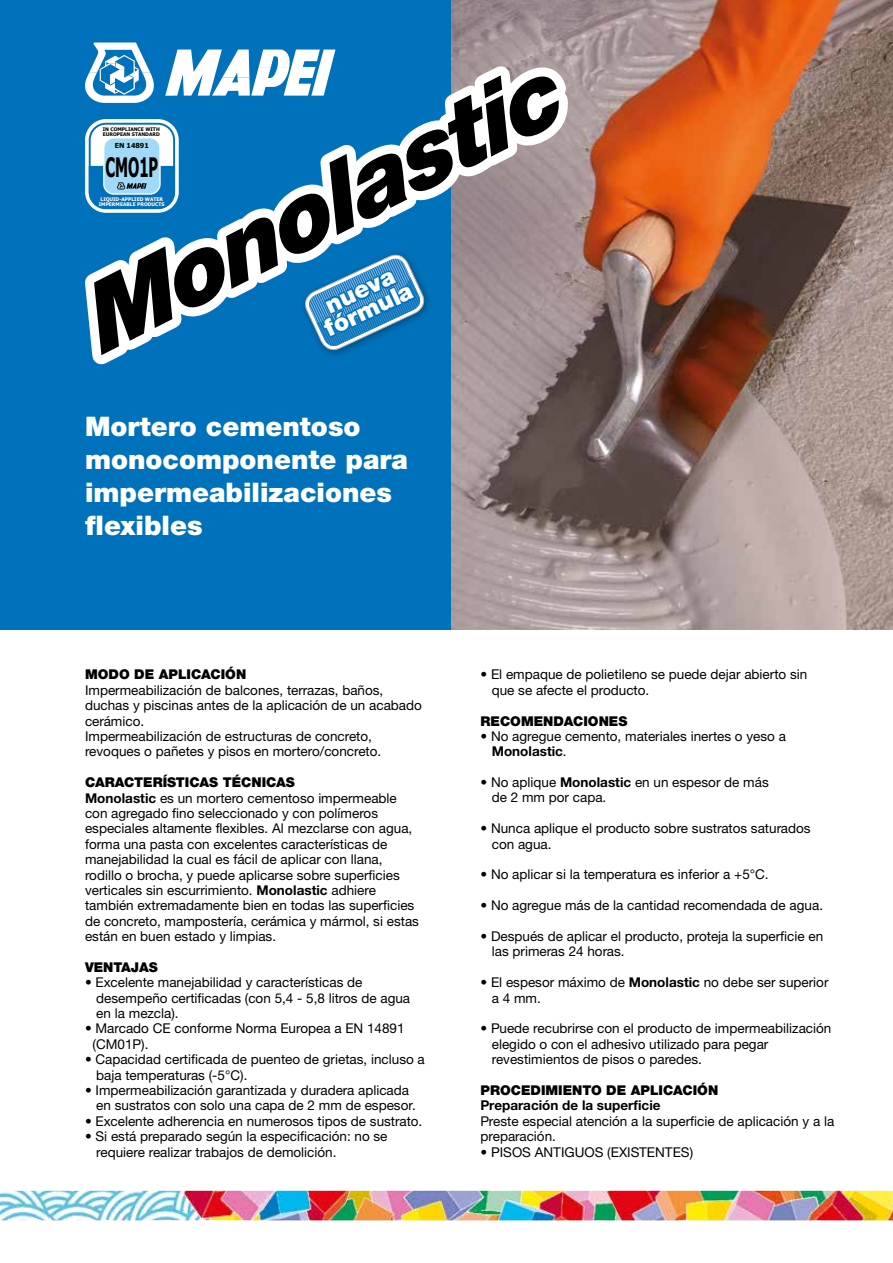
<style>
.page{position:relative;width:893px;height:1263px;background:#fff}
.page>*{position:absolute;margin:0;border:0;box-sizing:border-box;transform-origin:0 0}
.t1{font:italic 900 95.25px "Helvetica Neue LTW1 G";color:#000}
.t2{font:900 27px/33px "Helvetica Neue LTW1 G";color:#fff}
.t3{font:700 27px "Tahoma";color:#000;scale:.54 1}
.t4{font:900 24px/21px "Helvetica Neue LTW1 G";color:#fff;text-align:center}
.t5{font:13.5px/15.5px "Helvetica Neue LTW1 G";color:#000}
.t6{font:900 13.5px "Helvetica Neue LTW1 G";color:#000}
.t7{font:700 13.5px "Helvetica Neue LTW1 G";color:#000}
.t8{font:700 6.9px "Tahoma";color:#000}
.t9{font:700 4.95px/5.2px "Tahoma";color:#fff;text-align:center}
.t10{font:700 4.95px/5.2px "Tahoma";color:#000}
.s1{font-weight:900}
.s2{font-weight:700}
</style>
<div class="page">
<img style="left:451px;top:0;width:442px;height:629px">
<div style="left:0;top:0;width:451px;height:629px;background:#0072bb"></div>
<img style="left:0;top:1191px;width:893px;height:29px">
<svg style="left:85px;top:43px;width:496px;height:337px"></svg>
<h1 class="t1" style="left:61px;top:273px;width:524px;rotate:-27deg">Monolastic</h1>
<p class="t10" style="left:103px;top:126px;width:59px">IN COMPLIANCE WITH<br>EUROPEAN STANDARD</p>
<p class="t8" style="left:115px;top:142px;width:35px">EN 14891</p>
<h2 class="t3" style="left:105px;top:150px;width:99px">CMO1P</h2>
<p class="t9" style="left:99px;top:196px;width:67px">LIQUID-APPLIED WATER<br>IMPERMEABLE PRODUCTS</p>
<h3 class="t4" style="left:312px;top:301px;width:96px;rotate:-25deg">nueva fórmula</h3>
<h2 class="t2" style="left:85px;top:410px;width:324px">Mortero cementoso monocomponente para impermeabilizaciones flexibles</h2>
<p class="t6" style="left:85px;top:666px;width:163px">MODO DE APLICACIÓN</p>
<p class="t5" style="left:85px;top:682px;width:338px">Impermeabilización de balcones, terrazas, baños, duchas y piscinas antes de la aplicación de un acabado cerámico.<br>Impermeabilización de estructuras de concreto, revoques o pañetes y pisos en mortero/concreto.</p>
<p class="t5" style="left:85px;top:774px;width:335px"><span class="s1">CARACTERÍSTICAS TÉCNICAS<br></span><span class="s2">Monolastic</span> es un mortero cementoso impermeable con agregado fino seleccionado y con polímeros especiales altamente flexibles. Al mezclarse con agua, forma una pasta con excelentes características de manejabilidad la cual es fácil de aplicar con llana, rodillo o brocha, y puede aplicarse sobre superficies verticales sin escurrimiento. <span class="s2">Monolastic</span> adhiere también extremadamente bien en todas las superficies de concreto, mampostería, cerámica y mármol, si estas están en buen estado y limpias.</p>
<p class="t6" style="left:85px;top:959px;width:74px">VENTAJAS</p>
<p class="t5" style="left:96px;top:975px;width:315px;text-indent:-11px">• Excelente manejabilidad y características de desempeño certificadas (con 5,4 - 5,8 litros de agua en la mezcla).</p>
<p class="t5" style="left:93px;top:1021px;width:314px;text-indent:-8px">• Marcado CE conforme Norma Europea a EN 14891 (CM01P).</p>
<p class="t5" style="left:96px;top:1051px;width:330px;text-indent:-11px">• Capacidad certificada de puenteo de grietas, incluso a baja temperaturas (-5°C).</p>
<p class="t5" style="left:96px;top:1082px;width:321px;text-indent:-11px">• Impermeabilización garantizada y duradera aplicada en sustratos con solo una capa de 2 mm de espesor.</p>
<p class="t5" style="left:85px;top:1113px;width:339px">• Excelente adherencia en numerosos tipos de sustrato.</p>
<p class="t5" style="left:96px;top:1128px;width:293px;text-indent:-11px">• Si está preparado según la especificación: no se requiere realizar trabajos de demolición.</p>
<p class="t5" style="left:492px;top:667px;width:317px;text-indent:-11px">• El empaque de polietileno se puede dejar abierto sin que se afecte el producto.</p>
<p class="t6" style="left:480px;top:712px;width:148px">RECOMENDACIONES</p>
<p class="t5" style="left:492px;top:728px;width:296px;text-indent:-11px">• No agregue cemento, materiales inertes o yeso a<br><span class="s2">Monolastic</span>.</p>
<p class="t5" style="left:492px;top:774px;width:279px;text-indent:-11px">• No aplique <span class="s2">Monolastic</span> en un espesor de más de 2 mm por capa.</p>
<p class="t5" style="left:492px;top:821px;width:320px;text-indent:-11px">• Nunca aplique el producto sobre sustratos saturados con agua.</p>
<p class="t5" style="left:480px;top:867px;width:290px">• No aplicar si la temperatura es inferior a +5°C.</p>
<p class="t5" style="left:480px;top:898px;width:344px">• No agregue más de la cantidad recomendada de agua.</p>
<p class="t5" style="left:492px;top:928px;width:333px;text-indent:-11px">• Después de aplicar el producto, proteja la superficie en las primeras 24 horas.</p>
<p class="t5" style="left:492px;top:975px;width:338px;text-indent:-11px">• El espesor máximo de <span class="s2">Monolastic</span> no debe ser superior a 4 mm.</p>
<p class="t5" style="left:492px;top:1021px;width:341px;text-indent:-11px">• Puede recubrirse con el producto de impermeabilización elegido o con el adhesivo utilizado para pegar revestimientos de pisos o paredes.</p>
<p class="t6" style="left:480px;top:1082px;width:239px">PROCEDIMIENTO DE APLICACIÓN</p>
<p class="t7" style="left:480px;top:1097px;width:182px">Preparación de la superficie</p>
<p class="t5" style="left:480px;top:1113px;width:355px">Preste especial atención a la superficie de aplicación y a la preparación.</p>
<p class="t5" style="left:480px;top:1144px;width:214px">• PISOS ANTIGUOS (EXISTENTES)</p>
</div>
